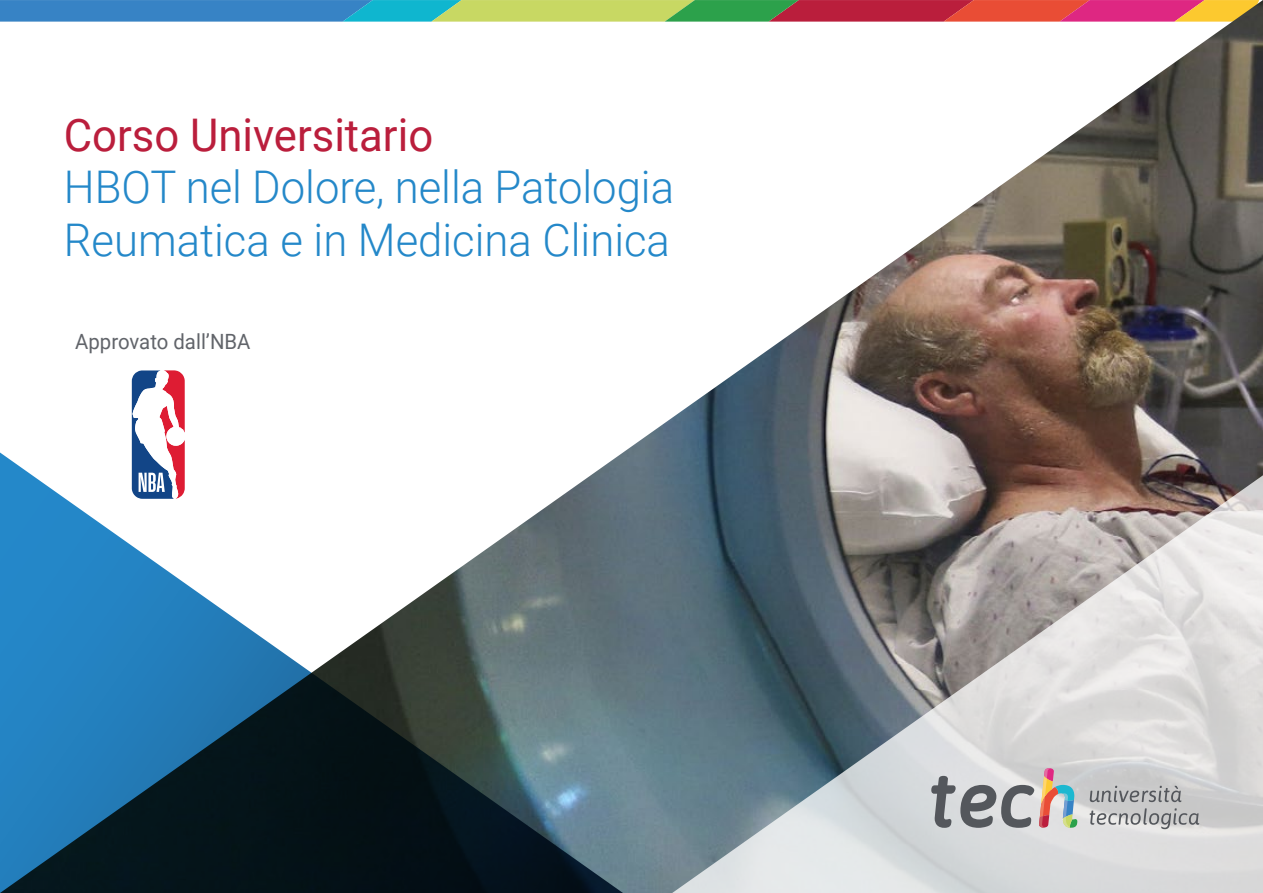
<style>
.page{position:relative;width:1263px;height:893px;background:#fff}
.page>*{position:absolute;margin:0;border:0;box-sizing:border-box;transform-origin:0 0}
.t1{font:300 45px/52.5px "Roboto";color:#2488c9}
.t2{font:45px "Roboto";color:#ba1e3c}
.t3{font:21px "Roboto";color:#61646a}
</style>
<div class="page">
<img style="left:0;top:0;width:1263px;height:454px">
<svg style="left:0;top:446px;width:653px;height:447px"></svg>
<svg style="left:642px;top:454px;width:621px;height:439px;background:#9da2a5"></svg>
<svg style="left:132px;top:370px;width:53px;height:129px"></svg>
<svg style="left:1090px;top:786px;width:91px;height:16px"></svg>
<svg style="left:1090px;top:808px;width:109px;height:21px;background:#bababb"></svg>
<svg style="left:931px;top:768px;width:146px;height:60px;background:#b2b0b0"></svg>
<p class="t2" style="left:64px;top:103px;width:371px">Corso Universitario</p>
<p class="t1" style="left:64px;top:159px;width:612px">HBOT nel Dolore, nella Patologia<br>Reumatica e in Medicina Clinica</p>
<p class="t3" style="left:75px;top:327px;width:177px">Approvato dall’NBA</p>
</div>
